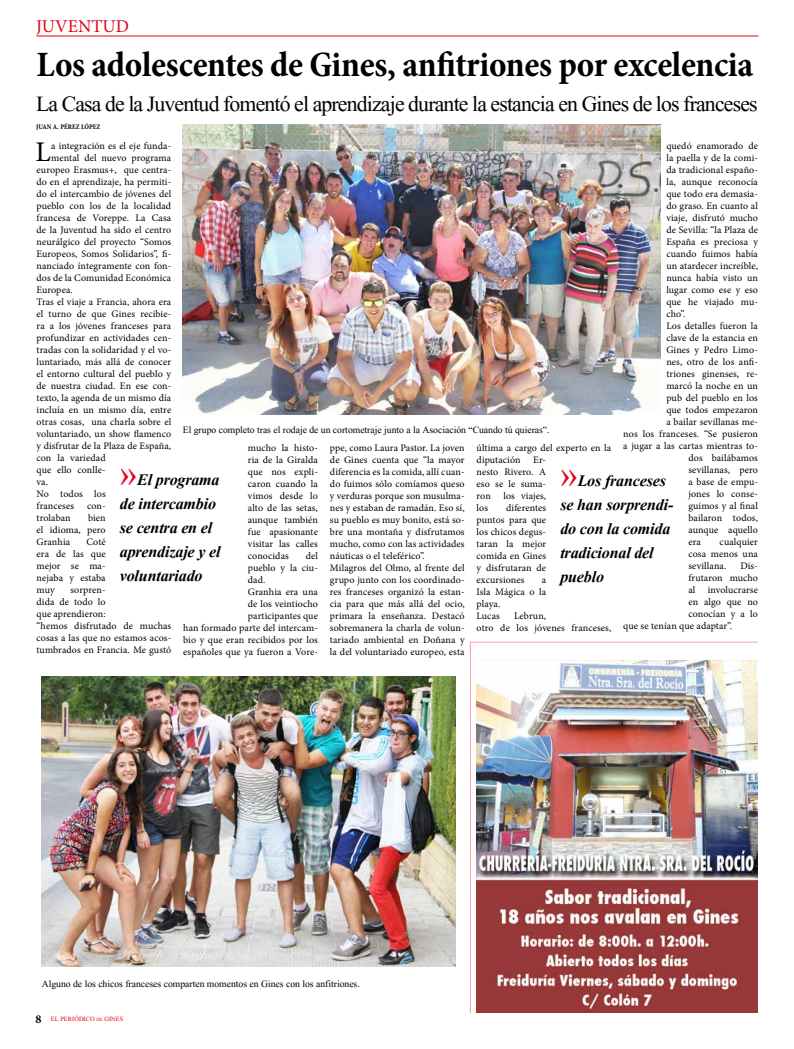
<style>
.page{position:relative;width:794px;height:1049px;background:#fff}
.page>*{position:absolute;margin:0;border:0;box-sizing:border-box;transform-origin:0 0}
.t1{font:700 condensed 36px "Minion Pro";letter-spacing:-.01em;color:#000}
.t2{font:28.5px "Minion Pro";color:#000}
.t3{font:27px "Aparajita";letter-spacing:-.03em;color:#000}
.t4{font:italic 700 20px/24px "Aparajita";letter-spacing:-.01em;color:#000}
.t5{font:18px "Minion Pro";color:#e2001a}
.t6{font:12px "Aparajita";color:#000}
.t7{font:10px/12px "Minion Pro";letter-spacing:.01em;color:#000;text-align:justify}
.t8{font:8px "Aparajita";color:#e2001a}
.t9{font:700 condensed 7px "Minion Pro";color:#000}
.s1{font-weight:400;font-style:normal;font-size:43px;color:#e2001a}
.s2{font-family:"Minion Pro";font-weight:700;font-size:12px;color:#000}
.s3{font-size:6px}
</style>
<div class="page">
<img style="left:476px;top:660px;width:281px;height:352px">
<hr style="left:37px;top:36px;width:721px;height:1px;background:#e2001a">
<img style="left:183px;top:124px;width:477px;height:291px">
<img style="left:42px;top:677px;width:413px;height:289px">
<hr style="left:470px;top:642px;width:288px;height:1px;background:#e2001a">
<hr style="left:470px;top:642px;width:1px;height:371px;background:#e2001a">
<h3 class="t5" style="left:36px;top:14px;width:95px">JUVENTUD</h3>
<h1 class="t1" style="left:37px;top:39px;width:718px">Los adolescentes de Gines, anfitriones por excelencia</h1>
<h3 class="t3" style="left:36px;top:90px;width:723px">La Casa de la Juventud fomentó el aprendizaje durante la estancia en Gines de los franceses</h3>
<p class="t9" style="left:36px;top:122px;width:66px">JUAN A. PÉREZ LÓPEZ</p>
<h2 class="t2" style="left:36px;top:133px;width:17px">L</h2>
<p class="t7" style="left:51px;top:140px;width:122px">a integración es el eje funda-</p>
<p class="t7" style="left:666px;top:140px;width:93px">quedó enamorado de</p>
<p class="t7" style="left:666px;top:152px;width:93px">la paella y de la comi-</p>
<p class="t7" style="left:666px;top:164px;width:93px">da tradicional españo-</p>
<p class="t7" style="left:666px;top:176px;width:93px">la, aunque reconocía</p>
<p class="t7" style="left:666px;top:188px;width:93px">que todo era demasia-</p>
<p class="t7" style="left:666px;top:200px;width:93px">do graso. En cuanto al</p>
<p class="t7" style="left:666px;top:212px;width:93px">viaje, disfrutó mucho</p>
<p class="t7" style="left:666px;top:224px;width:93px">de Sevilla: “la Plaza de</p>
<p class="t7" style="left:666px;top:236px;width:93px">España es preciosa y</p>
<p class="t7" style="left:666px;top:248px;width:93px">cuando fuimos había</p>
<p class="t7" style="left:666px;top:260px;width:93px">un atardecer increíble,</p>
<p class="t7" style="left:666px;top:272px;width:93px">nunca había visto un</p>
<p class="t7" style="left:666px;top:284px;width:93px">lugar como ese y eso</p>
<p class="t7" style="left:666px;top:296px;width:93px">que he viajado mu-</p>
<p class="t7" style="left:666px;top:308px;width:20px">cho”.</p>
<p class="t7" style="left:666px;top:320px;width:93px">Los detalles fueron la</p>
<p class="t7" style="left:666px;top:332px;width:93px">clave de la estancia en</p>
<p class="t7" style="left:666px;top:344px;width:93px">Gines y Pedro Limo-</p>
<p class="t7" style="left:666px;top:356px;width:93px">nes, otro de los anfi-</p>
<p class="t7" style="left:666px;top:368px;width:93px">triones ginenses, re-</p>
<p class="t7" style="left:666px;top:380px;width:93px">marcó la noche en un</p>
<p class="t7" style="left:666px;top:392px;width:93px">pub del pueblo en los</p>
<p class="t7" style="left:666px;top:404px;width:93px">que todos empezaron</p>
<p class="t7" style="left:666px;top:416px;width:93px">a bailar sevillanas me-</p>
<p class="t7" style="left:623px;top:428px;width:136px">nos los franceses. “Se pusieron</p>
<p class="t7" style="left:623px;top:440px;width:136px">a jugar a las cartas mientras to-</p>
<p class="t7" style="left:688px;top:452px;width:71px">dos bailábamos</p>
<p class="t7" style="left:688px;top:464px;width:71px">sevillanas, pero</p>
<p class="t7" style="left:688px;top:476px;width:71px">a base de empu-</p>
<p class="t7" style="left:688px;top:488px;width:71px">jones lo conse-</p>
<p class="t7" style="left:688px;top:500px;width:71px">guimos y al final</p>
<p class="t7" style="left:688px;top:512px;width:71px">bailaron todos,</p>
<p class="t7" style="left:688px;top:524px;width:71px">aunque aquello</p>
<p class="t7" style="left:688px;top:536px;width:14px">era</p>
<p class="t7" style="left:51px;top:152px;width:122px">mental del nuevo programa</p>
<p class="t7" style="left:37px;top:164px;width:136px">europeo Erasmus+, que centra-</p>
<p class="t7" style="left:37px;top:176px;width:136px">do en el aprendizaje, ha permiti-</p>
<p class="t7" style="left:37px;top:188px;width:136px">do el intercambio de jóvenes del</p>
<p class="t7" style="left:37px;top:200px;width:136px">pueblo con los de la localidad</p>
<p class="t7" style="left:37px;top:212px;width:136px">francesa de Voreppe. La Casa</p>
<p class="t7" style="left:37px;top:224px;width:136px">de la Juventud ha sido el centro</p>
<p class="t7" style="left:37px;top:236px;width:136px">neurálgico del proyecto “Somos</p>
<p class="t7" style="left:37px;top:248px;width:136px">Europeos, Somos Solidarios”, fi-</p>
<p class="t7" style="left:37px;top:260px;width:136px">nanciado íntegramente con fon-</p>
<p class="t7" style="left:37px;top:272px;width:136px">dos de la Comunidad Económica</p>
<p class="t7" style="left:37px;top:284px;width:38px">Europea.</p>
<p class="t7" style="left:37px;top:296px;width:136px">Tras el viaje a Francia, ahora era</p>
<p class="t7" style="left:37px;top:308px;width:136px">el turno de que Gines recibie-</p>
<p class="t7" style="left:37px;top:320px;width:136px">ra a los jóvenes franceses para</p>
<p class="t7" style="left:37px;top:332px;width:136px">profundizar en actividades cen-</p>
<p class="t7" style="left:37px;top:344px;width:136px">tradas con la solidaridad y el vo-</p>
<p class="t7" style="left:37px;top:356px;width:136px">luntariado, más allá de conocer</p>
<p class="t7" style="left:37px;top:368px;width:136px">el entorno cultural del pueblo y</p>
<p class="t7" style="left:37px;top:380px;width:136px">de nuestra ciudad. En ese con-</p>
<p class="t7" style="left:37px;top:392px;width:136px">texto, la agenda de un mismo día</p>
<p class="t7" style="left:37px;top:404px;width:136px">incluía en un mismo día, entre</p>
<p class="t7" style="left:37px;top:416px;width:136px">otras cosas, una charla sobre el</p>
<p class="t7" style="left:37px;top:428px;width:136px">voluntariado, un show flamenco</p>
<p class="t7" style="left:37px;top:440px;width:136px">y disfrutar de la Plaza de España,</p>
<p class="t7" style="left:37px;top:452px;width:71px">con la variedad</p>
<p class="t7" style="left:37px;top:464px;width:71px">que ello conlle-</p>
<p class="t7" style="left:37px;top:476px;width:13px">va.</p>
<p class="t7" style="left:37px;top:488px;width:71px">No todos los</p>
<p class="t7" style="left:37px;top:500px;width:39px">franceses</p>
<p class="t7" style="left:87px;top:500px;width:20px">con-</p>
<p class="t7" style="left:37px;top:512px;width:36px">trolaban</p>
<p class="t6" style="left:183px;top:424px;width:368px">El grupo completo tras el rodaje de un cortometraje junto a la Asociación “Cuando tú quieras”.</p>
<p class="t7" style="left:248px;top:442px;width:72px">mucho la histo&shy;ria de la Giralda que nos expli&shy;caron cuando la vimos desde lo alto de las setas, aunque también fue apasionante visitar las calles conocidas</p>
<p class="t7" style="left:330px;top:442px;width:136px;text-align:left">ppe, como Laura Pastor. La joven de Gines cuenta que “la mayor diferencia es la comida, allí cuan&shy;do fuimos sólo comíamos queso y verduras porque son musulma&shy;nes y estaban de ramadán. Eso sí, su pueblo es muy bonito, está so&shy;bre una montaña y disfrutamos mucho, como con las actividades náuticas o el teleférico”.<br>Milagros del Olmo, al frente del grupo junto con los coordinado&shy;res franceses organizó la estan&shy;cia para que más allá del ocio, primara la enseñanza. Destacó sobremanera la charla de volun&shy;tariado ambiental en Doñana y la del voluntariado europeo, esta</p>
<p class="t7" style="left:476px;top:442px;width:136px">última a cargo del experto en la diputación</p>
<p class="t7" style="left:476px;top:454px;width:71px;text-indent:57px">Er&shy;nesto Rivero. A eso se le suma&shy;ron</p>
<h3 class="t4" style="left:120px;top:468px;width:102px"><span class="s1">»</span>El programa de intercambio se centra en el aprendizaje y el voluntariado</h3>
<h3 class="t4" style="left:560px;top:469px;width:115px"><span class="s1">»</span>Los franceses se han sorprendi&shy;do con la comida tradicional del pueblo</h3>
<p class="t7" style="left:503px;top:490px;width:44px">los viajes,</p>
<p class="t7" style="left:476px;top:502px;width:71px;text-indent:30px">diferentes puntos para que los chicos degus&shy;taran la mejor comida en Gines y disfrutaran de excursiones</p>
<p class="t7" style="left:476px;top:502px;width:13px">los</p>
<p class="t7" style="left:37px;top:512px;width:71px;text-indent:51px">bien el idioma, pero Granhia</p>
<p class="t7" style="left:688px;top:536px;width:71px;text-indent:31px">cualquier cosa menos una sevillana.</p>
<p class="t7" style="left:37px;top:536px;width:71px;text-indent:50px">Coté era de las que mejor se ma&shy;nejaba y estaba muy</p>
<p class="t7" style="left:306px;top:550px;width:14px">del</p>
<p class="t7" style="left:248px;top:562px;width:72px">pueblo y la ciu-</p>
<p class="t7" style="left:248px;top:574px;width:19px">dad.</p>
<p class="t7" style="left:248px;top:586px;width:71px">Granhia era una</p>
<p class="t7" style="left:248px;top:598px;width:71px">de los veintiocho</p>
<p class="t7" style="left:248px;top:610px;width:72px">participantes que</p>
<p class="t7" style="left:183px;top:622px;width:136px">han formado parte del intercam-</p>
<p class="t7" style="left:183px;top:634px;width:136px">bio y que eran recibidos por los</p>
<p class="t7" style="left:183px;top:646px;width:136px">españoles que ya fueron a Vore-</p>
<p class="t7" style="left:740px;top:560px;width:19px">Dis-</p>
<p class="t7" style="left:688px;top:572px;width:71px">frutaron mucho</p>
<p class="t7" style="left:688px;top:584px;width:71px">al involucrarse</p>
<p class="t7" style="left:688px;top:596px;width:71px">en algo que no</p>
<p class="t7" style="left:688px;top:608px;width:71px">conocían y a lo</p>
<p class="t7" style="left:623px;top:620px;width:110px">que se tenían que adaptar”.</p>
<p class="t7" style="left:476px;top:574px;width:71px;text-align:left;text-indent:65px">a<br>Isla Mágica o la playa.<br>Lucas</p>
<p class="t7" style="left:37px;top:584px;width:136px;text-align:left;text-indent:34px">sorpren-<br>dida de todo lo<br>que aprendieron:<br>“hemos disfrutado de muchas cosas a las que no estamos acos&shy;tumbrados en Francia. Me gustó</p>
<p class="t7" style="left:476px;top:610px;width:136px;text-indent:37px">Lebrun,<br>otro de los jóvenes franceses,</p>
<p class="t6" style="left:42px;top:977px;width:319px">Alguno de los chicos franceses comparten momentos en Gines con los anfitriones.</p>
<p class="t8" style="left:35px;top:1015px;width:89px"><span class="s2">8</span> EL PERIÓDICO <span class="s3">DE</span> GINES</p>
</div>
